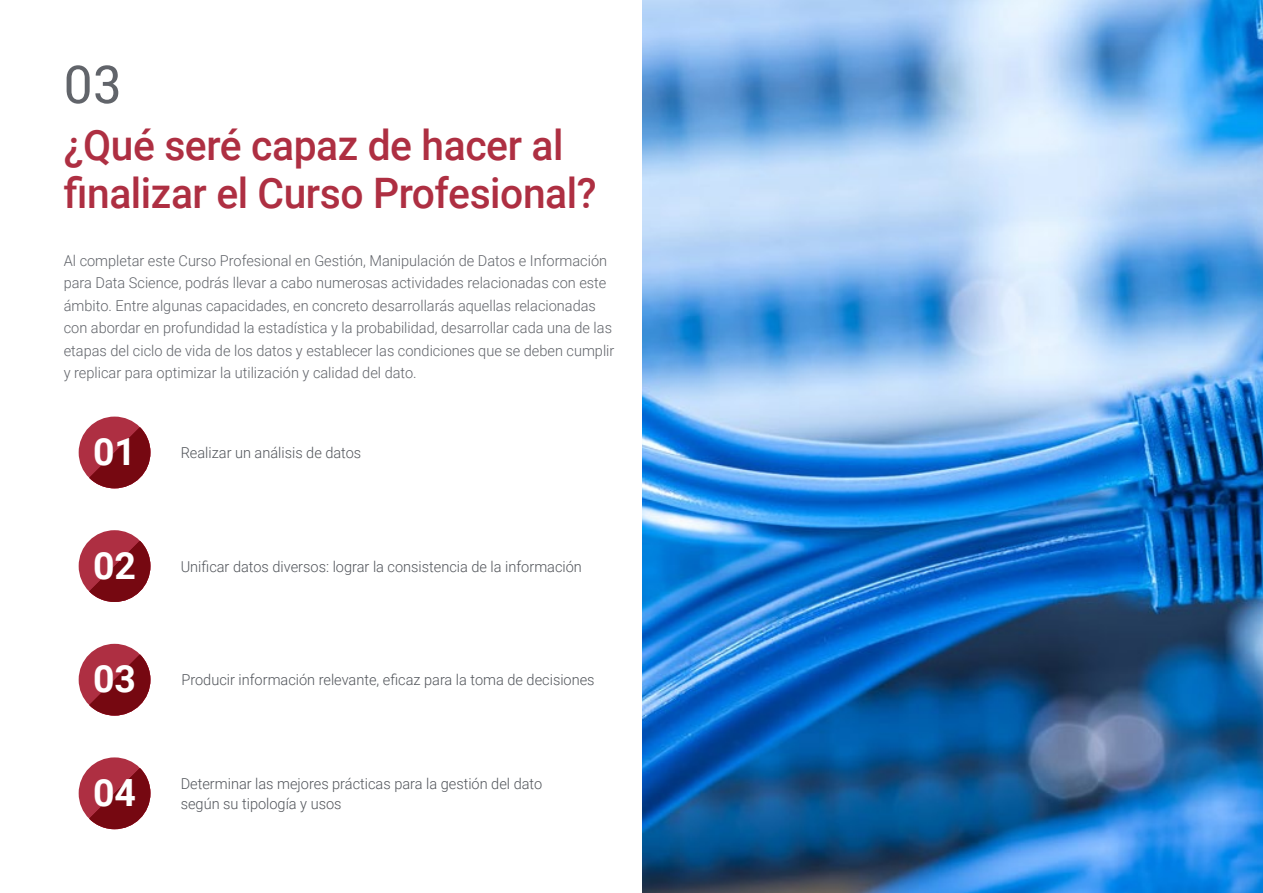
<style>
.page{position:relative;width:1263px;height:893px;background:#fff}
.page>*{position:absolute;margin:0;border:0;box-sizing:border-box;transform-origin:0 0}
.t1{font:52.5px "Roboto";color:#61646a}
.t2{font:500 42px/48px "Roboto";letter-spacing:-.01em;color:#ae2f42}
.t3{font:700 37.5px "Roboto";color:#fff}
.t4{font:300 15px/22.5px "Roboto";color:#61646a}
.t5{font:300 15px/19.5px "Roboto";color:#52555b}
</style>
<div class="page">
<img style="left:642px;top:0;width:621px;height:893px">
<div style="left:79px;top:530px;width:71px;height:72px;background:#ae2f42;border-radius:50%"></div>
<svg style="left:89px;top:541px;width:61px;height:61px"></svg>
<div style="left:79px;top:757px;width:71px;height:72px;background:#ae2f42;border-radius:50%"></div>
<svg style="left:89px;top:768px;width:61px;height:61px"></svg>
<div style="left:79px;top:644px;width:71px;height:72px;background:#ae2f42;border-radius:50%"></div>
<svg style="left:89px;top:654px;width:61px;height:62px"></svg>
<div style="left:79px;top:417px;width:71px;height:71px;background:#ae2f42;border-radius:50%"></div>
<svg style="left:89px;top:427px;width:61px;height:61px"></svg>
<h1 class="t1" style="left:64px;top:48px;width:59px">03</h1>
<h2 class="t2" style="left:64px;top:119px;width:534px">¿Qué seré capaz de hacer al finalizar el Curso Profesional?</h2>
<p class="t4" style="left:64px;top:249px;width:552px">Al completar este Curso Profesional en Gestión, Manipulación de Datos e Información para Data Science, podrás llevar a cabo numerosas actividades relacionadas con este ámbito. Entre algunas capacidades, en concreto desarrollarás aquellas relacionadas con abordar en profundidad la estadística y la probabilidad, desarrollar cada una de las etapas del ciclo de vida de los datos y establecer las condiciones que se deben cumplir y replicar para optimizar la utilización y calidad del dato.</p>
<h3 class="t3" style="left:93px;top:426px;width:45px">01</h3>
<p class="t5" style="left:181px;top:442px;width:182px">Realizar un análisis de datos</p>
<h3 class="t3" style="left:93px;top:539px;width:45px">02</h3>
<p class="t5" style="left:181px;top:556px;width:403px">Unificar datos diversos: lograr la consistencia de la información</p>
<h3 class="t3" style="left:93px;top:653px;width:45px">03</h3>
<p class="t5" style="left:181px;top:670px;width:415px">Producir información relevante, eficaz para la toma de decisiones</p>
<h3 class="t3" style="left:93px;top:766px;width:45px">04</h3>
<p class="t5" style="left:181px;top:773px;width:363px">Determinar las mejores prácticas para la gestión del dato según su tipología y usos</p>
</div>
